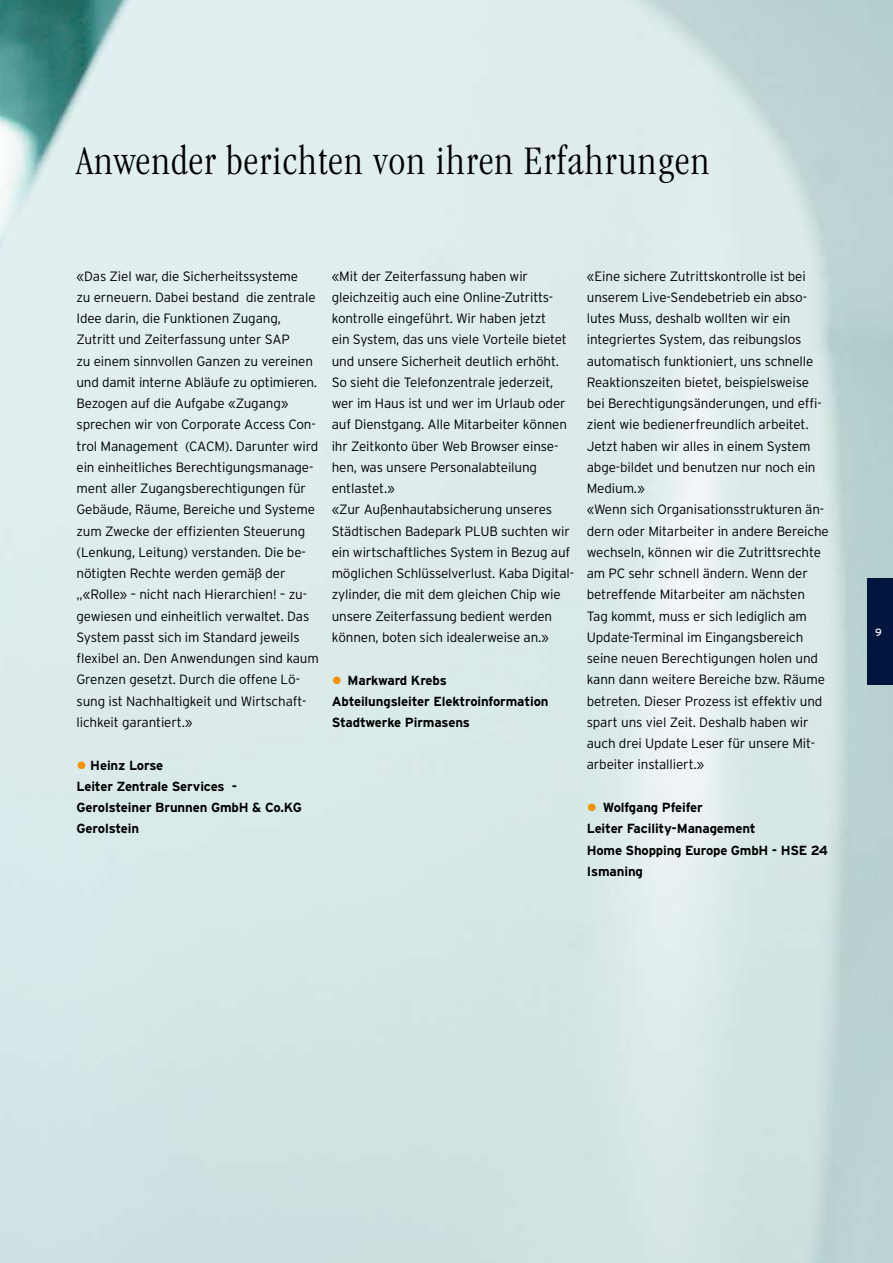
<style>
.page{position:relative;width:893px;height:1263px;background:#fff}
.page>*{position:absolute;margin:0;border:0;box-sizing:border-box;transform-origin:0 0}
.t1{font:300 condensed 42px "ITC Garamond Std";letter-spacing:.03em;color:#000}
.t2{font:300 13.5px/21.3px "Interstate";letter-spacing:-.01em;color:#000}
.t3{font:700 13.2px/21.3px "Interstate";letter-spacing:-.01em;color:#000}
.t4{font:10.5px "Interstate";color:#fff}
.s1{font-size:21px;color:#f39200}
</style>
<div class="page">
<img style="left:0;top:0;width:893px;height:1263px">
<div style="left:868px;top:578px;width:25px;height:107px;background:#00163e"></div>
<h1 class="t1" style="left:77px;top:138px;width:634px">Anwender berichten von ihren Erfahrungen</h1>
<p class="t2" style="left:77px;top:265px;width:244px">«Das Ziel war, die Sicherheitssysteme<br>zu erneuern. Dabei bestand die zentrale Idee darin, die Funktionen Zugang, Zutritt und Zeiterfassung unter SAP<br>zu einem sinnvollen Ganzen zu vereinen und damit interne Abläufe zu optimieren.<br>Bezogen auf die Aufgabe «Zugang» sprechen wir von Corporate Access Con&shy;trol Management (CACM). Darunter wird ein einheitliches Berechtigungsmanage&shy;ment aller Zugangsberechtigungen für Gebäude, Räume, Bereiche und Systeme zum Zwecke der effizienten Steuerung (Lenkung, Leitung) verstanden. Die be&shy;nötigten Rechte werden gemäß der „«Rolle» – nicht nach Hierarchien! – zu&shy;gewiesen und einheitlich verwaltet. Das System passt sich im Standard jeweils flexibel an. Den Anwendungen sind kaum Grenzen gesetzt. Durch die offene Lö&shy;sung ist Nachhaltigkeit und Wirtschaft&shy;lichkeit garantiert.»</p>
<p class="t3" style="left:77px;top:754px;width:227px"><span class="s1">•</span> Heinz Lorse<br>Leiter Zentrale Services -<br>Gerolsteiner Brunnen GmbH &amp; Co.KG<br>Gerolstein</p>
<p class="t2" style="left:332px;top:265px;width:244px">«Mit der Zeiterfassung haben wir gleichzeitig auch eine Online-Zutritts&shy;kontrolle eingeführt. Wir haben jetzt<br>ein System, das uns viele Vorteile bietet und unsere Sicherheit deutlich erhöht.<br>So sieht die Telefonzentrale jederzeit, wer im Haus ist und wer im Urlaub oder auf Dienstgang. Alle Mitarbeiter können ihr Zeitkonto über Web Browser einse&shy;hen, was unsere Personalabteilung entlastet.»<br>«Zur Außenhautabsicherung unseres Städtischen Badepark PLUB suchten wir ein wirtschaftliches System in Bezug auf möglichen Schlüsselverlust. Kaba Digital&shy;zylinder, die mit dem gleichen Chip wie unsere Zeiterfassung bedient werden können, boten sich idealerweise an.»</p>
<p class="t3" style="left:332px;top:669px;width:218px"><span class="s1">•</span> Markward Krebs<br>Abteilungsleiter Elektroinformation<br>Stadtwerke Pirmasens</p>
<p class="t2" style="left:587px;top:265px;width:243px">«Eine sichere Zutrittskontrolle ist bei unserem Live-Sendebetrieb ein abso&shy;lutes Muss, deshalb wollten wir ein integriertes System, das reibungslos automatisch funktioniert, uns schnelle Reaktionszeiten bietet, beispielsweise bei Berechtigungsänderungen, und effi&shy;zient wie bedienerfreundlich arbeitet.<br>Jetzt haben wir alles in einem System abge-bildet und benutzen nur noch ein Medium.»<br>«Wenn sich Organisationsstrukturen än&shy;dern oder Mitarbeiter in andere Bereiche wechseln, können wir die Zutrittsrechte am PC sehr schnell ändern. Wenn der betreffende Mitarbeiter am nächsten Tag kommt, muss er sich lediglich am Update-Terminal im Eingangsbereich seine neuen Berechtigungen holen und kann dann weitere Bereiche bzw. Räume betreten. Dieser Prozess ist effektiv und spart uns viel Zeit. Deshalb haben wir auch drei Update Leser für unsere Mit&shy;arbeiter installiert.»</p>
<p class="t3" style="left:587px;top:797px;width:243px"><span class="s1">•</span> Wolfgang Pfeifer<br>Leiter Facility-Management<br>Home Shopping Europe GmbH - HSE 24<br>Ismaning</p>
<p class="t4" style="left:875px;top:626px;width:8px">9</p>
</div>
